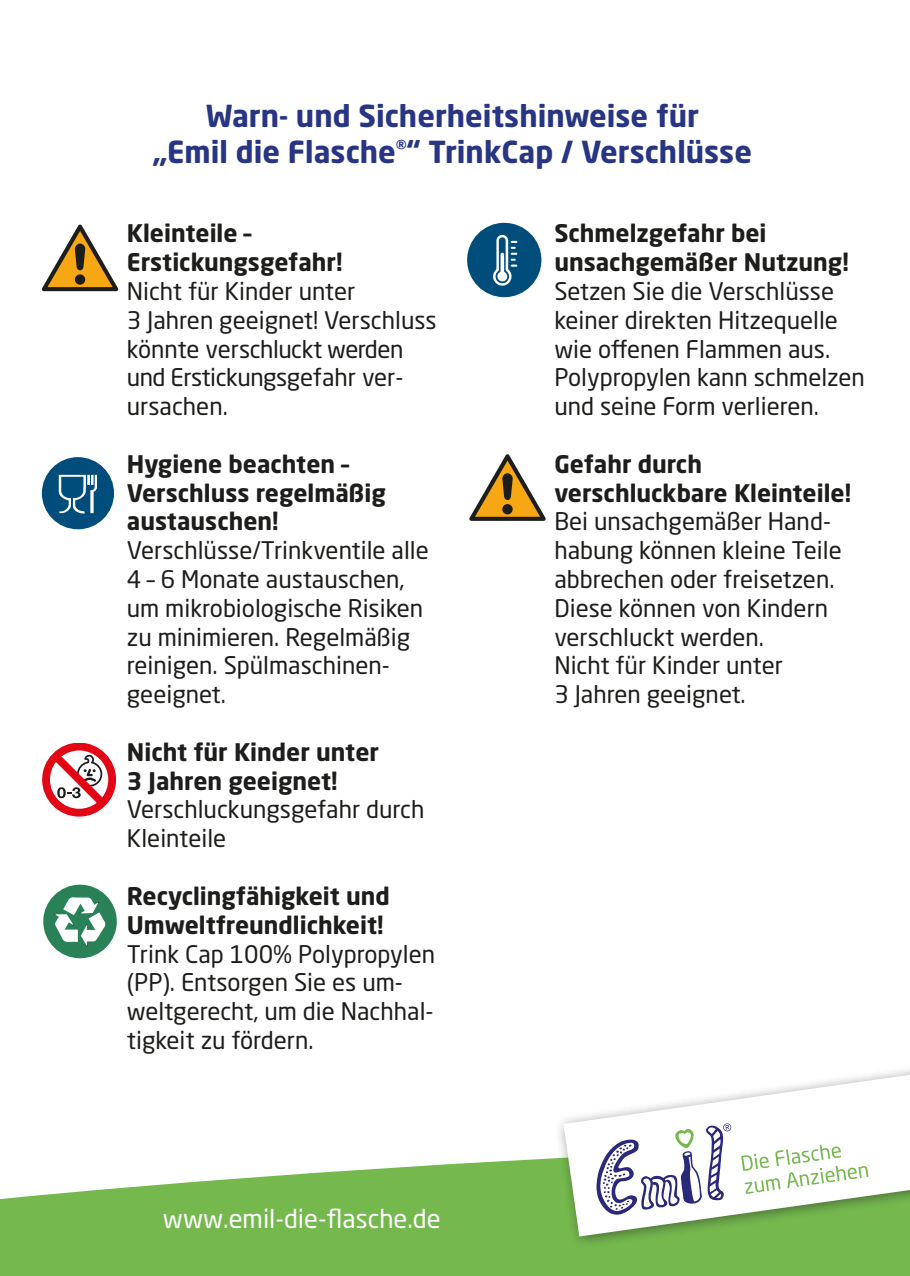
<style>
.page{position:relative;width:910px;height:1276px;background:#fff}
.page>*{position:absolute;margin:0;border:0;box-sizing:border-box;transform-origin:0 0}
.t1{font:700 30px/36px "Neo Sans Std";color:#283583;text-align:center}
.t2{font:25.5px "Neo Sans Std";color:#fff}
.t3{font:24px/28.8px "Neo Sans Std";color:#1d1d1b}
.t4{font:700 24px/28.8px "Neo Sans Std";color:#1d1d1b}
</style>
<div class="page">
<svg style="left:0;top:1158px;width:910px;height:118px;background:#88c266"></svg>
<div style="left:554px;top:1057px;width:356px;height:193px;background:#1d1d1b;opacity:.5"></div>
<svg style="left:563px;top:1074px;width:347px;height:162px"></svg>
<svg style="left:596px;top:1123px;width:135px;height:91px"></svg>
<svg style="left:741px;top:1144px;width:127px;height:50px"></svg>
<svg style="left:42px;top:225px;width:76px;height:66px"></svg>
<svg style="left:469px;top:454px;width:77px;height:67px"></svg>
<div style="left:42px;top:457px;width:72px;height:72px;background:#004d7c;border-radius:50%"></div>
<svg style="left:59px;top:475px;width:38px;height:38px"></svg>
<svg style="left:42px;top:743px;width:74px;height:73px"></svg>
<div style="left:467px;top:223px;width:74px;height:74px;background:#004d7c;border-radius:50%"></div>
<svg style="left:493px;top:234px;width:24px;height:52px"></svg>
<div style="left:43px;top:884px;width:74px;height:74px;background:#298257;border-radius:50%"></div>
<svg style="left:55px;top:897px;width:50px;height:50px"></svg>
<p class="t1" style="left:153px;top:97px;width:601px">Warn- und Sicherheitshinweise für<br>„Emil die Flasche<sup>®</sup>“ TrinkCap / Verschlüsse</p>
<p class="t4" style="left:127px;top:218px;width:217px">Kleinteile –<br>Erstickungsgefahr!</p>
<p class="t3" style="left:127px;top:276px;width:311px">Nicht für Kinder unter<br>3 Jahren geeignet! Verschluss könnte verschluckt werden und Erstickungsgefahr ver&shy;ursachen.</p>
<p class="t4" style="left:127px;top:449px;width:260px">Hygiene beachten –<br>Verschluss regelmäßig austauschen!</p>
<p class="t3" style="left:127px;top:535px;width:303px">Verschlüsse/Trinkventile alle<br>4 – 6 Monate austauschen, um mikrobiologische Risiken zu minimieren. Regelmäßig reinigen. Spülmaschinen&shy;geeignet.</p>
<p class="t4" style="left:127px;top:737px;width:254px">Nicht für Kinder unter<br>3 Jahren geeignet!</p>
<p class="t3" style="left:127px;top:795px;width:299px">Verschluckungsgefahr durch<br>Kleinteile</p>
<p class="t4" style="left:127px;top:881px;width:265px">Recyclingfähigkeit und<br>Umweltfreundlichkeit!</p>
<p class="t3" style="left:127px;top:939px;width:310px">Trink Cap 100% Polypropylen (PP). Entsorgen Sie es um&shy;weltgerecht, um die Nachhal&shy;tigkeit zu fördern.</p>
<p class="t2" style="left:163px;top:1203px;width:279px">www.emil-die-flasche.de</p>
<p class="t4" style="left:554px;top:218px;width:296px">Schmelzgefahr bei unsachgemäßer Nutzung!</p>
<p class="t3" style="left:554px;top:276px;width:312px">Setzen Sie die Verschlüsse keiner direkten Hitzequelle wie offenen Flammen aus.<br>Polypropylen kann schmelzen und seine Form verlieren.</p>
<p class="t4" style="left:554px;top:449px;width:298px">Gefahr durch verschluckbare Kleinteile!</p>
<p class="t3" style="left:554px;top:507px;width:289px">Bei unsachgemäßer Hand&shy;habung können kleine Teile abbrechen oder freisetzen.<br>Diese können von Kindern verschluckt werden.<br>Nicht für Kinder unter<br>3 Jahren geeignet.</p>
</div>
